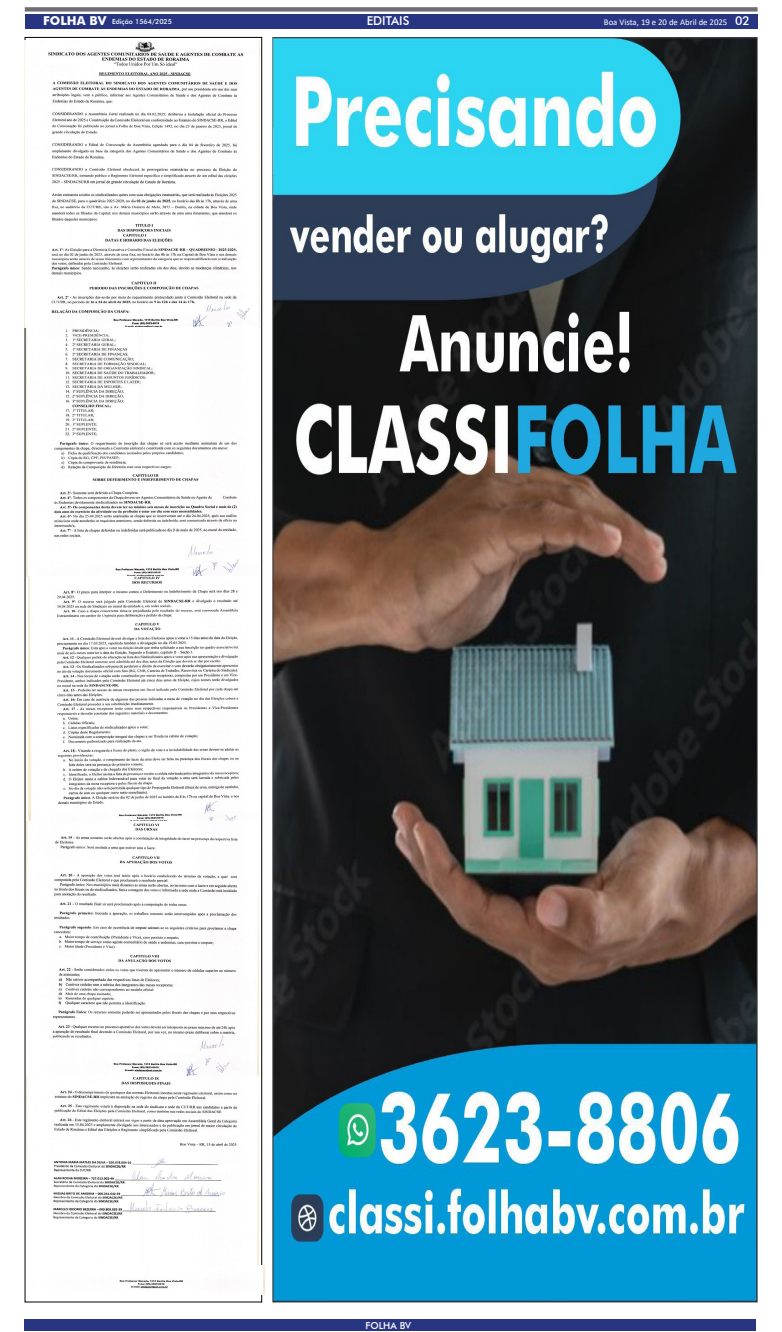
<style>
.page{position:relative;width:782px;height:1332px;background:#fff}
.page>*{position:absolute;margin:0;border:0;box-sizing:border-box;transform-origin:0 0}
.t1{font:500 12.25px "Futura BT";color:#fff}
.t2{font:500 9.62px "Futura BT";color:#fff}
.t3{font:8.75px "Calibri";color:#fff}
.t4{font:500 7px "Futura BT";color:#fff}
.s1{font-weight:700;font-size:12.25px}
.s2{font-family:"Futura BT";font-weight:500;font-size:12.25px}
</style>
<div class="page">
<div style="left:25px;top:14px;width:732px;height:15px;background:#283583"></div>
<div style="left:25px;top:7px;width:732px;height:5px;background:#6e6e74"></div>
<div style="left:24px;top:1319px;width:732px;height:12px;background:#283583"></div>
<img style="left:25px;top:41px;width:234px;height:535px">
<svg style="left:26px;top:328px;width:232px;height:248px"></svg>
<img style="left:29px;top:576px;width:210px;height:245px">
<img style="left:26px;top:822px;width:232px;height:255px">
<svg style="left:26px;top:1077px;width:232px;height:188px"></svg>
<img style="left:119px;top:1265px;width:145px;height:30px">
<img style="left:272px;top:37px;width:484px;height:1265px">
<p class="t4" style="left:43px;top:18px;width:130px"><span class="s1">FOLHA BV</span> Edição 1564/2025</p>
<h1 class="t1" style="left:366px;top:13px;width:44px">EDITAIS</h1>
<p class="t3" style="left:603px;top:16px;width:147px">Boa Vista, 19 e 20 de Abril de 2025 <span class="s2">02</span></p>
<p class="t2" style="left:365px;top:1319px;width:47px">FOLHA BV</p>
</div>
